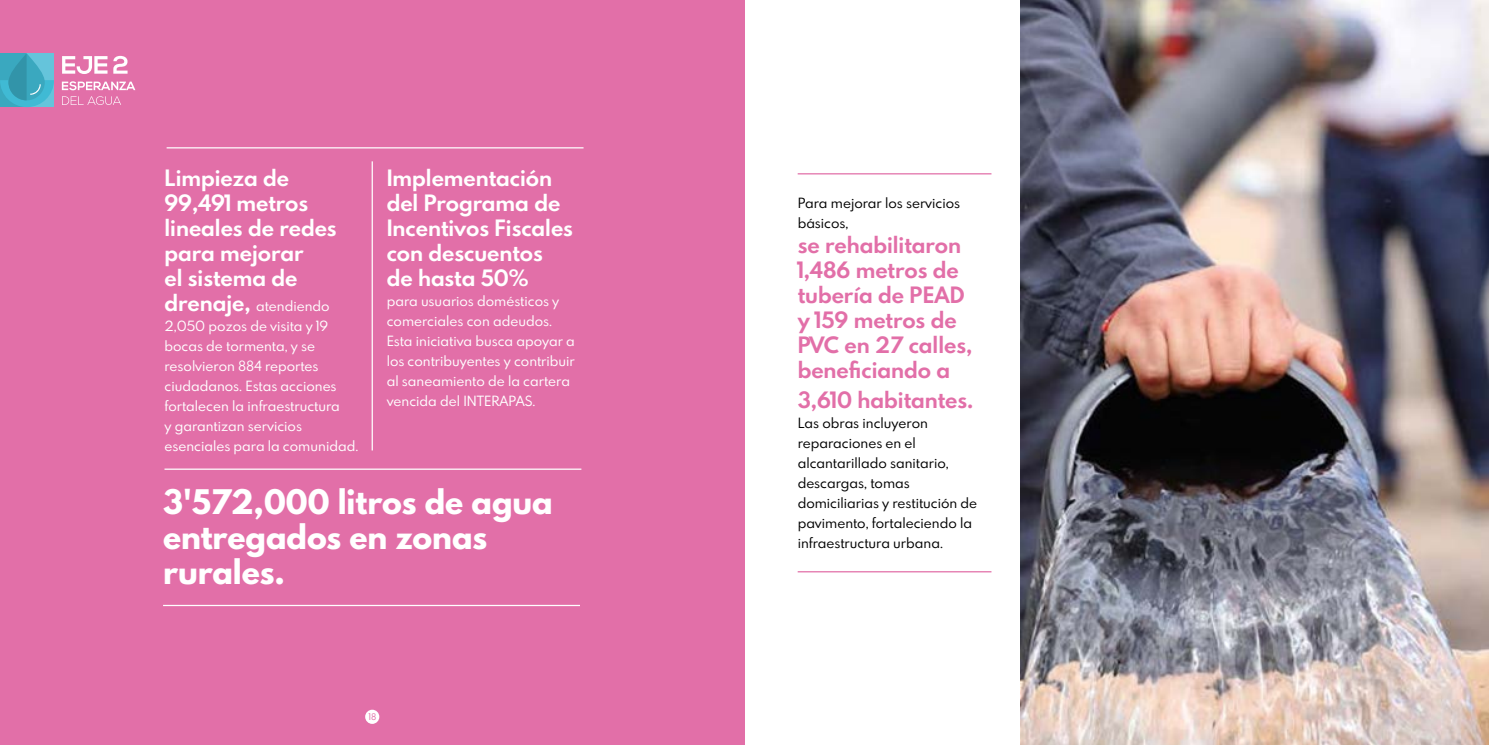
<style>
.page{position:relative;width:1489px;height:745px;background:#fff}
.page>*{position:absolute;margin:0;border:0;box-sizing:border-box;transform-origin:0 0}
.t1{font:800 30px/35px "Spartan MB";color:#fff}
.t2{font:700 20px/25px "Spartan MB";color:#fff}
.t3{font:700 20px/25px "Spartan MB";color:#e26fa8}
.t4{font:12.5px/20px "Spartan MB";color:#fff}
.t5{font:12.5px/20px "Spartan MB";color:#000}
.t6{font:8.12px "Spartan MB";color:#e26fa8}
.s1{font-weight:700;font-size:20px}
</style>
<div class="page">
<div style="left:0;top:0;width:744px;height:744px;background:#e26fa8"></div>
<svg style="left:0;top:53px;width:54px;height:54px;background:#43adc4"></svg>
<svg style="left:62px;top:56px;width:45px;height:18px"></svg>
<svg style="left:113px;top:56px;width:14px;height:18px"></svg>
<svg style="left:62px;top:81px;width:73px;height:9px"></svg>
<svg style="left:62px;top:96px;width:59px;height:9px"></svg>
<hr style="left:164px;top:468px;width:417px;height:1px;background:#fff">
<hr style="left:167px;top:147px;width:416px;height:1px;background:#fff">
<hr style="left:163px;top:604px;width:417px;height:1px;background:#fff">
<hr style="left:371px;top:161px;width:2px;height:289px;background:#fff">
<div style="left:365px;top:709px;width:14px;height:14px;background:#fff;border-radius:50%"></div>
<img style="left:1020px;top:0;width:468px;height:744px">
<hr style="left:797px;top:173px;width:194px;height:1px;background:#e26fa8">
<hr style="left:797px;top:570px;width:194px;height:2px;background:#e26fa8">
<h2 class="t2" style="left:164px;top:164px;width:174px">Limpieza de<br>99,491 metros lineales de redes para mejorar<br>el sistema de</h2>
<p class="t4" style="left:164px;top:295px;width:195px"><span class="s1">drenaje,</span> atendiendo<br>2,050 pozos de visita y 19 bocas de tormenta, y se resolvieron 884 reportes ciudadanos. Estas acciones fortalecen la infraestructura<br>y garantizan servicios esenciales para la comunidad.</p>
<h2 class="t2" style="left:386px;top:164px;width:188px">Implementación del Programa de<br>Incentivos Fiscales con descuentos de hasta 50%</h2>
<p class="t4" style="left:386px;top:290px;width:190px">para usuarios domésticos y comerciales con adeudos.<br>Esta iniciativa busca apoyar a los contribuyentes y contribuir al saneamiento de la cartera vencida del INTERAPAS.</p>
<h1 class="t1" style="left:163px;top:483px;width:391px">3'572,000 litros de agua entregados en zonas rurales.</h1>
<p class="t6" style="left:369px;top:710px;width:9px">18</p>
<p class="t5" style="left:797px;top:192px;width:164px">Para mejorar los servicios básicos,</p>
<h2 class="t3" style="left:797px;top:232px;width:176px">se rehabilitaron<br>1,486 metros de tubería de PEAD y 159 metros de<br>PVC en 27 calles, beneficiando a</h2>
<h2 class="t3" style="left:797px;top:387px;width:177px">3,610 habitantes.</h2>
<p class="t5" style="left:797px;top:412px;width:181px">Las obras incluyeron reparaciones en el alcantarillado sanitario, descargas, tomas domiciliarias y restitución de pavimento, fortaleciendo la infraestructura urbana.</p>
</div>
